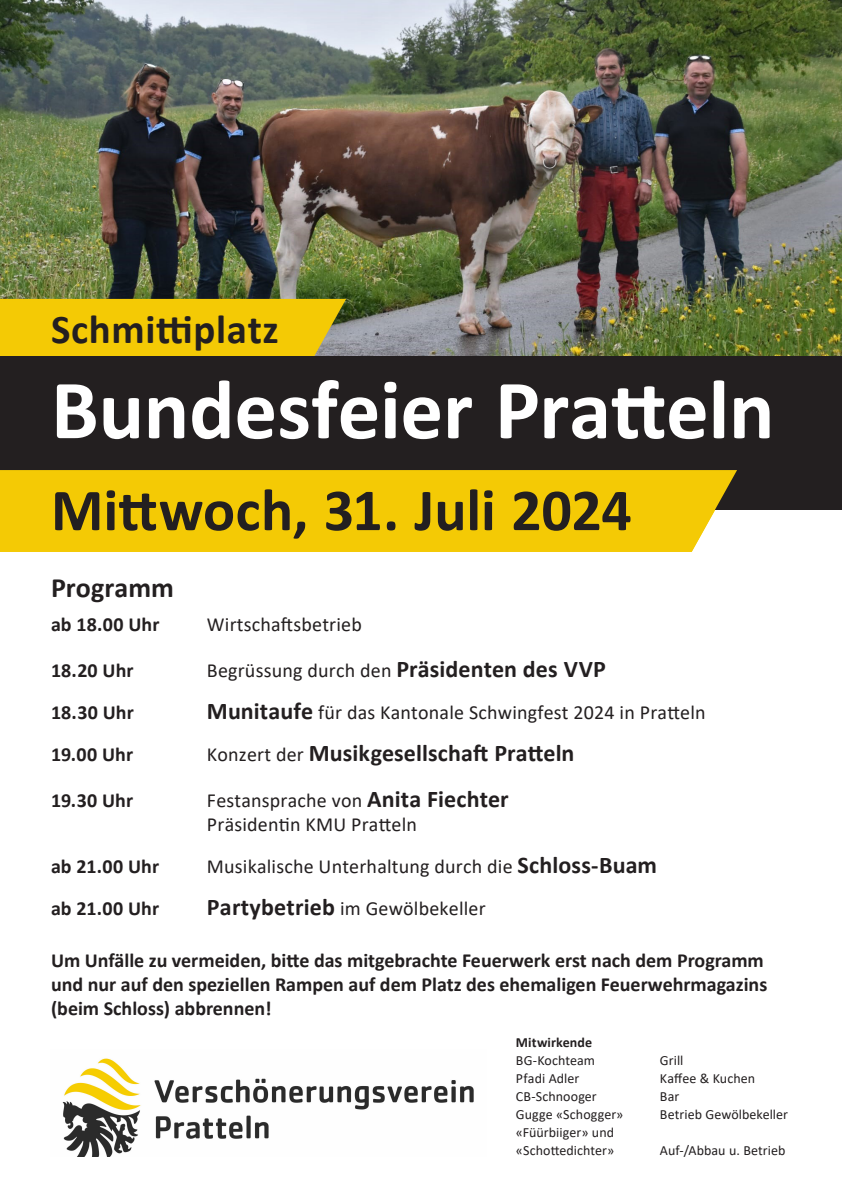
<style>
.page{position:relative;width:842px;height:1191px;background:#fff}
.page>*{position:absolute;margin:0;border:0;box-sizing:border-box;transform-origin:0 0}
.Titel_gross{font:700 85px "Calibri";letter-spacing:-.005em;color:#fff}
.Untertitel_klein{font:700 60px "Calibri";color:#231f20}
.Titel_oben_klein__Ortsangabe{font:700 41px "Calibri";letter-spacing:.015em;color:#231f20}
.Programm_Titel{font:700 28px "Calibri";letter-spacing:.005em;color:#231f20}
.Programm_bold{font:700 24px "Calibri";letter-spacing:.005em;color:#231f20}
.Programm_regular{font:700 20px/24px "Calibri";color:#231f20}
.Programm_bold-2{font:20px "Calibri";letter-spacing:.01em;color:#231f20}
.Programm_regular-2{font:20px "Calibri";letter-spacing:.01em;color:#231f20}
.Programm_bold-3{font:700 20px "Calibri";letter-spacing:.005em;color:#231f20}
.Grundtext{font:14px "Calibri";letter-spacing:.005em;color:#231f20}
.Grundtext-2{font:700 14px "Calibri";letter-spacing:.01em;color:#231f20}
.s1{font-weight:700;font-size:24px}
.s2{font-weight:400;font-size:20px}
</style>
<div class="page">
<img style="left:0;top:0;width:842px;height:356px">
<div style="left:0;top:299px;width:346px;height:57px;background:#f4ca05"></div>
<img style="left:62px;top:1058px;width:412px;height:99px">
<div style="left:0;top:356px;width:842px;height:153px;background:#231f20"></div>
<div style="left:0;top:470px;width:737px;height:82px;background:#f4ca05"></div>
<p class="Titel_oben_klein__Ortsangabe" style="left:51px;top:300px;width:229px">Schmittiplatz</p>
<p class="Titel_gross" style="left:51px;top:350px;width:725px">Bundesfeier Pratteln</p>
<p class="Untertitel_klein" style="left:51px;top:468px;width:582px">Mittwoch, 31. Juli 2024</p>
<p class="Programm_Titel" style="left:51px;top:567px;width:125px">Programm</p>
<p class="Programm_bold-3" style="left:51px;top:610px;width:110px">ab 18.00 Uhr</p>
<p class="Programm_bold-2" style="left:207px;top:610px;width:156px">Wirtschaftsbetrieb</p>
<p class="Programm_bold-3" style="left:51px;top:656px;width:84px">18.20 Uhr</p>
<p class="Programm_bold-2" style="left:207px;top:656px;width:400px">Begrüssung durch den <span class="s1">Präsidenten des VVP</span></p>
<p class="Programm_bold-3" style="left:51px;top:698px;width:84px">18.30 Uhr</p>
<p class="Programm_bold-2" style="left:207px;top:698px;width:500px"><span class="s1">Munitaufe</span> für das Kantonale Schwingfest 2024 in Pratteln</p>
<p class="Programm_bold-3" style="left:51px;top:740px;width:84px">19.00 Uhr</p>
<p class="Programm_bold" style="left:207px;top:736px;width:369px"><span class="s2">Konzert der</span> Musikgesellschaft Pratteln</p>
<p class="Programm_bold-3" style="left:51px;top:786px;width:84px">19.30 Uhr</p>
<p class="Programm_bold-2" style="left:207px;top:786px;width:303px">Festansprache von <span class="s1">Anita Fiechter</span></p>
<p class="Programm_regular-2" style="left:207px;top:810px;width:212px">Präsidentin KMU Pratteln</p>
<p class="Programm_regular" style="left:51px;top:854px;width:110px">ab 21.00 Uhr</p>
<p class="Programm_regular-2" style="left:207px;top:852px;width:452px">Musikalische Unterhaltung durch die <span class="s1">Schloss-Buam</span></p>
<p class="Programm_regular" style="left:51px;top:896px;width:110px">ab 21.00 Uhr</p>
<p class="Programm_regular-2" style="left:207px;top:894px;width:280px"><span class="s1">Partybetrieb</span> im Gewölbekeller</p>
<p class="Programm_regular" style="left:51px;top:948px;width:718px">Um Unfälle zu vermeiden, bitte das mitgebrachte Feuerwerk erst nach dem Programm und nur auf den speziellen Rampen auf dem Platz des ehemaligen Feuerwehrmagazins (beim Schloss) abbrennen!</p>
<p class="Grundtext-2" style="left:516px;top:1032px;width:78px">Mitwirkende</p>
<p class="Grundtext" style="left:516px;top:1050px;width:80px">BG-Kochteam</p>
<p class="Grundtext" style="left:660px;top:1050px;width:25px">Grill</p>
<p class="Grundtext" style="left:516px;top:1068px;width:65px">Pfadi Adler</p>
<p class="Grundtext" style="left:660px;top:1068px;width:97px">Kaffee &amp; Kuchen</p>
<p class="Grundtext" style="left:516px;top:1086px;width:82px">CB-Schnooger</p>
<p class="Grundtext" style="left:660px;top:1086px;width:21px">Bar</p>
<p class="Grundtext" style="left:516px;top:1104px;width:109px">Gugge «Schogger»</p>
<p class="Grundtext" style="left:660px;top:1104px;width:130px">Betrieb Gewölbekeller</p>
<p class="Grundtext" style="left:516px;top:1122px;width:100px">«Füürbiiger» und</p>
<p class="Grundtext" style="left:516px;top:1140px;width:100px">«Schottedichter»</p>
<p class="Grundtext" style="left:660px;top:1140px;width:127px">Auf-/Abbau u. Betrieb</p>
</div>
